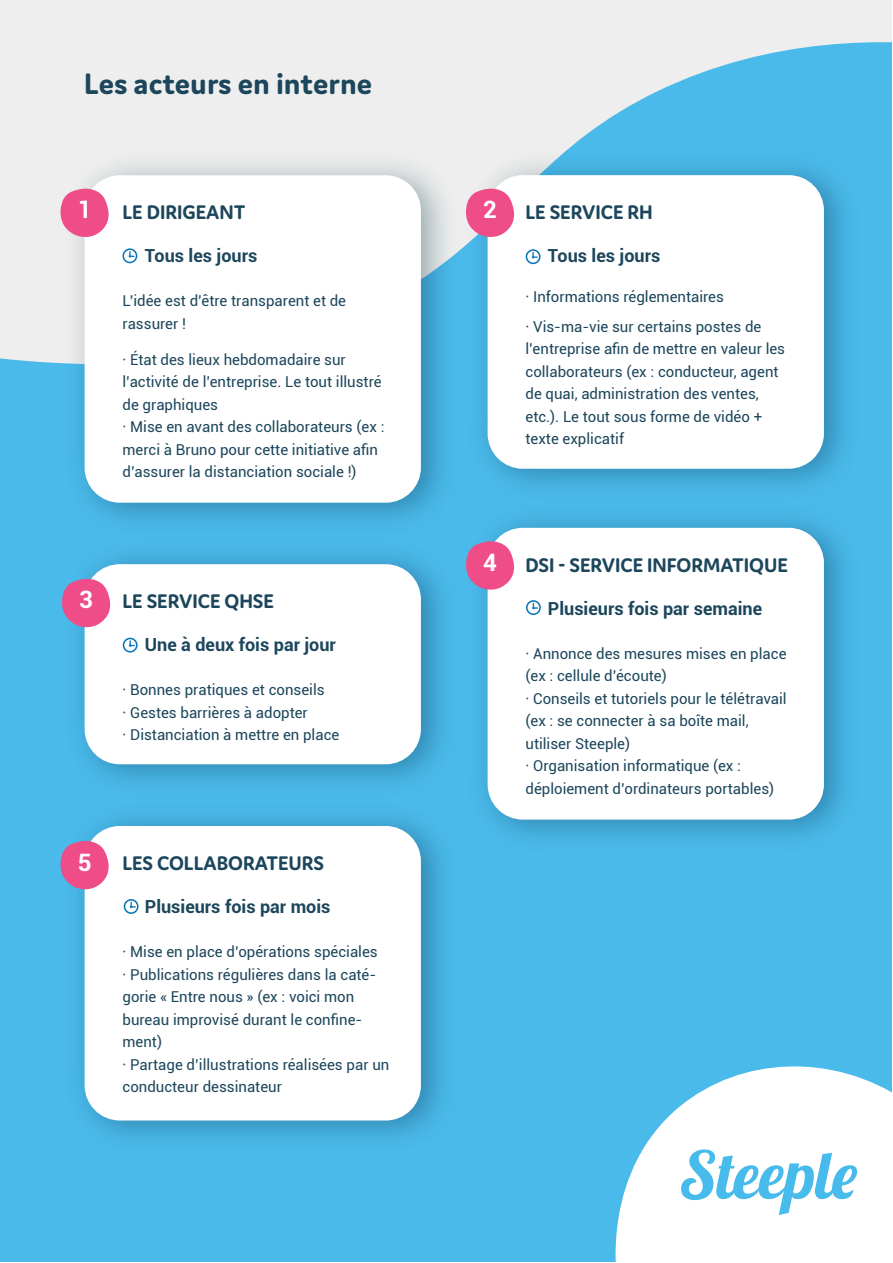
<style>
.page{position:relative;width:893px;height:1263px;background:#fff}
.page>*{position:absolute;margin:0;border:0;box-sizing:border-box;transform-origin:0 0}
.t1{font:700 31.5px "Domus";color:#1b465b}
.t2{font:700 24px "Roboto";color:#fff}
.t3{font:700 21px "Domus";color:#1c465b}
.t4{font:700 18px "Roboto";color:#1c465b}
.t5{font:15px/22.5px "Roboto";color:#1c465b}
.s1{font-family:"Roboto";font-size:24px;color:#fff}
</style>
<div class="page">
<div style="left:0;top:0;width:891px;height:1261px;background:#4abaea"></div>
<svg style="left:0;top:0;width:891px;height:363px;fill:#edeeed"></svg>
<svg style="left:615px;top:1066px;width:276px;height:195px;fill:#fff"></svg>
<svg style="left:681px;top:1149px;width:176px;height:66px"></svg>
<img style="left:80px;top:555px;width:363px;height:227px">
<div style="left:85px;top:564px;width:336px;height:200px;background:#fff;border-radius:35px"></div>
<svg style="left:62px;top:578px;width:49px;height:51px"></svg>
<svg style="left:123px;top:638px;width:15px;height:14px"></svg>
<img style="left:482px;top:519px;width:364px;height:318px">
<div style="left:488px;top:528px;width:336px;height:292px;background:#fff;border-radius:35px"></div>
<svg style="left:466px;top:541px;width:49px;height:50px"></svg>
<svg style="left:526px;top:600px;width:15px;height:15px"></svg>
<img style="left:80px;top:817px;width:363px;height:321px">
<div style="left:85px;top:826px;width:336px;height:294px;background:#fff;border-radius:35px"></div>
<svg style="left:60px;top:840px;width:49px;height:51px"></svg>
<svg style="left:124px;top:899px;width:15px;height:15px"></svg>
<img style="left:55px;top:141px;width:413px;height:404px">
<div style="left:85px;top:175px;width:336px;height:328px;background:#fff;border-radius:35px"></div>
<svg style="left:60px;top:188px;width:49px;height:51px;background:#f078a3"></svg>
<svg style="left:122px;top:248px;width:15px;height:15px"></svg>
<img style="left:458px;top:141px;width:413px;height:371px">
<div style="left:488px;top:175px;width:336px;height:294px;background:#fff;border-radius:35px"></div>
<svg style="left:465px;top:188px;width:50px;height:51px;background:#ed79a4"></svg>
<svg style="left:526px;top:249px;width:14px;height:15px"></svg>
<h1 class="t1" style="left:84px;top:66px;width:289px">Les acteurs en interne</h1>
<h2 class="t2" style="left:78px;top:193px;width:15px">1</h2>
<h3 class="t3" style="left:122px;top:201px;width:124px">LE DIRIGEANT</h3>
<p class="t4" style="left:145px;top:243px;width:114px">Tous les jours</p>
<p class="t5" style="left:122px;top:289px;width:225px">L’idée est d’être transparent et de rassurer !</p>
<p class="t5" style="left:122px;top:348px;width:263px">· État des lieux hebdomadaire sur l’activité de l’entreprise. Le tout illustré de graphiques<br>· Mise en avant des collaborateurs (ex : merci à Bruno pour cette initiative afin d’assurer la distanciation sociale !)</p>
<h3 class="t3" style="left:79px;top:589px;width:196px"><span class="s1">3</span> LE SERVICE QHSE</h3>
<p class="t4" style="left:145px;top:632px;width:193px">Une à deux fois par jour</p>
<p class="t5" style="left:122px;top:678px;width:218px">· Bonnes pratiques et conseils<br>· Gestes barrières à adopter<br>· Distanciation à mettre en place</p>
<h2 class="t2" style="left:78px;top:845px;width:15px">5</h2>
<h3 class="t3" style="left:122px;top:851px;width:203px">LES COLLABORATEURS</h3>
<p class="t4" style="left:145px;top:894px;width:187px">Plusieurs fois par mois</p>
<p class="t5" style="left:122px;top:940px;width:268px">· Mise en place d’opérations spéciales<br>· Publications régulières dans la caté&shy;gorie « Entre nous » (ex : voici mon bureau improvisé durant le confine&shy;ment)<br>· Partage d’illustrations réalisées par un conducteur dessinateur</p>
<h3 class="t3" style="left:483px;top:201px;width:171px"><span class="s1">2</span> LE SERVICE RH</h3>
<p class="t4" style="left:548px;top:243px;width:114px">Tous les jours</p>
<p class="t5" style="left:525px;top:281px;width:237px;line-height:30px">· Informations réglementaires<br>· Vis-ma-vie sur certains postes de</p>
<p class="t5" style="left:525px;top:337px;width:261px">l’entreprise afin de mettre en valeur les collaborateurs (ex : conducteur, agent de quai, administration des ventes, etc.). Le tout sous forme de vidéo + texte explicatif</p>
<h3 class="t3" style="left:483px;top:553px;width:306px"><span class="s1">4</span> DSI - SERVICE INFORMATIQUE</h3>
<p class="t4" style="left:548px;top:596px;width:216px">Plusieurs fois par semaine</p>
<p class="t5" style="left:525px;top:642px;width:263px">· Annonce des mesures mises en place (ex : cellule d’écoute)<br>· Conseils et tutoriels pour le télétravail (ex : se connecter à sa boîte mail, utiliser Steeple)<br>· Organisation informatique (ex : déploiement d’ordinateurs portables)</p>
</div>
